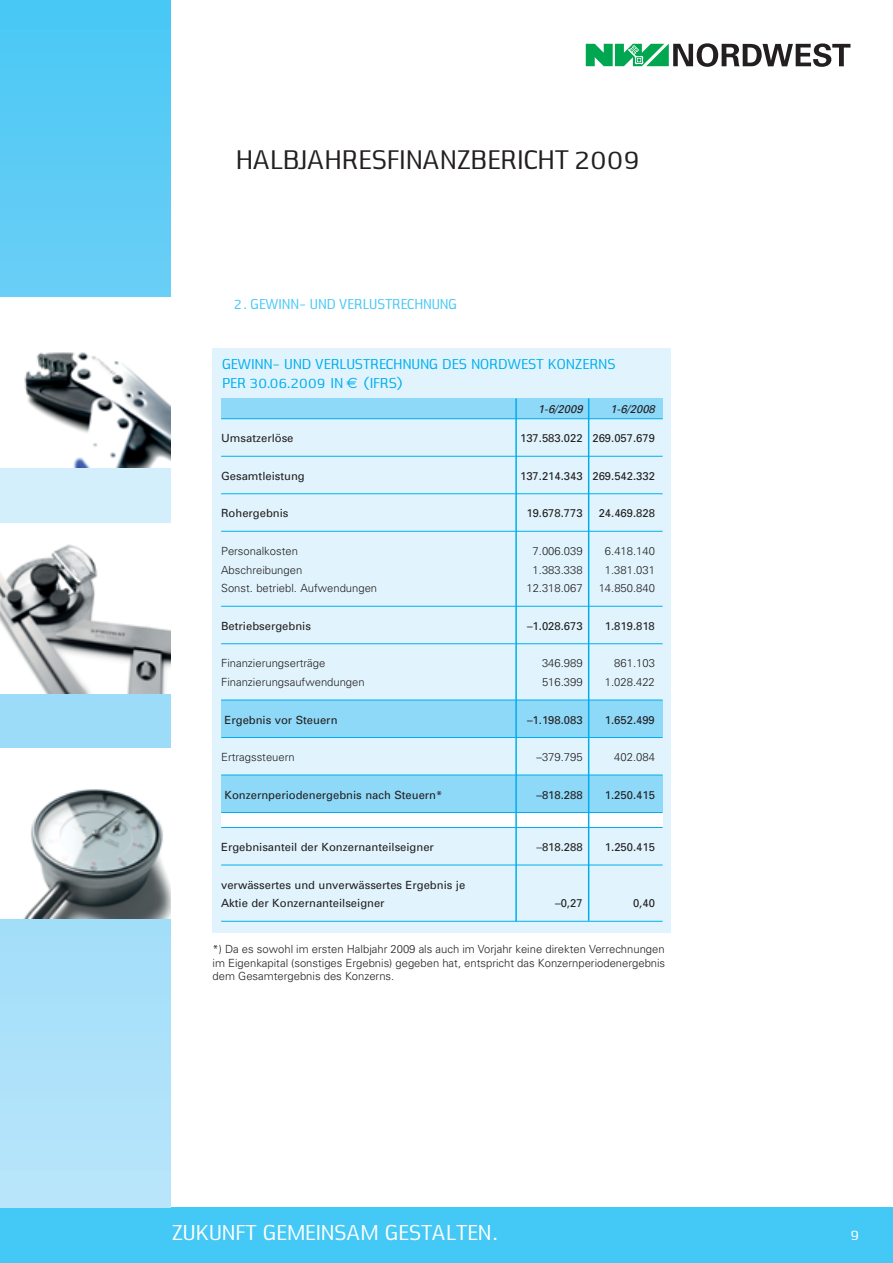
<style>
.page{position:relative;width:893px;height:1263px;background:#fff}
.page>*{position:absolute;margin:0;border:0;box-sizing:border-box;transform-origin:0 0}
.t1{font:28.05px "Nuri";color:#231f20}
.t2{font:22.5px "Nuri";color:#fff}
.t3{font:15px/19.5px "Nuri";letter-spacing:-.005em;color:#00aeef}
.t4{font:15px "Nuri";color:#44c8f5;scale:.95 1}
.t5{font:15px "Nuri";color:#fff}
.t6{font:300 11.25px/13.5px "Univers";color:#231f20;text-align:justify}
.t7{font:11.25px/18.8px "Univers";color:#231f20}
.t8{font:italic 11.25px "Univers";color:#231f20}
.s1{font-family:"Euro Sans"}
.s2{font-weight:300}
</style>
<div class="page">
<div style="left:0;top:1208px;width:892px;height:55px;background:#44c8f5"></div>
<svg style="left:0;top:0;width:170px;height:1208px"></svg>
<div style="left:584px;top:43px;width:266px;height:25px;background:#c7ebd8"></div>
<svg style="left:586px;top:43px;width:264px;height:24px"></svg>
<div style="left:0;top:693px;width:170px;height:55px;background:#9ddcf9"></div>
<img style="left:0;top:748px;width:170px;height:170px">
<img style="left:0;top:523px;width:170px;height:170px">
<div style="left:0;top:468px;width:170px;height:55px;background:#d4effc"></div>
<img style="left:0;top:298px;width:170px;height:170px">
<div style="left:213px;top:349px;width:458px;height:584px;background:#e1f4fd"></div>
<div style="left:221px;top:398px;width:442px;height:21px;background:#8ed8f8"></div>
<div style="left:221px;top:701px;width:442px;height:36px;background:#8ed8f8"></div>
<div style="left:221px;top:775px;width:442px;height:37px;background:#8ed8f8"></div>
<hr style="left:221px;top:418px;width:442px;height:1px;background:#00aeef">
<hr style="left:221px;top:456px;width:442px;height:1px;background:#00aeef">
<hr style="left:221px;top:493px;width:442px;height:1px;background:#00aeef">
<hr style="left:221px;top:531px;width:442px;height:1px;background:#00aeef">
<hr style="left:221px;top:606px;width:442px;height:1px;background:#00aeef">
<hr style="left:221px;top:643px;width:442px;height:1px;background:#00aeef">
<hr style="left:221px;top:700px;width:442px;height:1px;background:#00aeef">
<hr style="left:221px;top:737px;width:442px;height:1px;background:#00aeef">
<hr style="left:221px;top:775px;width:442px;height:1px;background:#00aeef">
<hr style="left:221px;top:812px;width:442px;height:1px;background:#00aeef">
<hr style="left:221px;top:827px;width:442px;height:1px;background:#00aeef">
<hr style="left:221px;top:865px;width:442px;height:1px;background:#00aeef">
<hr style="left:221px;top:921px;width:442px;height:1px;background:#00aeef">
<div style="left:221px;top:813px;width:442px;height:14px;background:#fff"></div>
<hr style="left:515px;top:398px;width:2px;height:524px;background:#00aeef">
<hr style="left:588px;top:398px;width:1px;height:523px;background:#00aeef">
<h1 class="t1" style="left:234px;top:150px;width:407px">HALBJAHRESFINANZBERICHT 2009</h1>
<h3 class="t4" style="left:234px;top:299px;width:235px">2. GEWINN- UND VERLUSTRECHNUNG</h3>
<h3 class="t3" style="left:221px;top:356px;width:395px">GEWINN- UND VERLUSTRECHNUNG DES NORDWEST KONZERNS<br>PER 30.06.2009 IN <span class="s1">€</span> (IFRS)</h3>
<p class="t8" style="left:538px;top:405px;width:48px">1-6/2009</p>
<p class="t8" style="left:610px;top:405px;width:48px">1-6/2008</p>
<p class="t7" style="left:221px;top:430px;width:74px">Umsatzerlöse</p>
<p class="t7" style="left:520px;top:430px;width:136px">137.583.022 269.057.679</p>
<p class="t7" style="left:221px;top:468px;width:85px">Gesamtleistung</p>
<p class="t7" style="left:520px;top:468px;width:136px">137.214.343 269.542.332</p>
<p class="t7" style="left:221px;top:505px;width:69px">Rohergebnis</p>
<p class="t7" style="left:526px;top:505px;width:58px">19.678.773</p>
<p class="t7" style="left:599px;top:505px;width:58px">24.469.828</p>
<p class="t6" style="left:221px;top:545px;width:78px">Personalkosten</p>
<p class="t6" style="left:533px;top:545px;width:51px">7.006.039</p>
<p class="t6" style="left:605px;top:545px;width:51px">6.418.140</p>
<p class="t6" style="left:221px;top:564px;width:83px">Abschreibungen</p>
<p class="t6" style="left:533px;top:564px;width:51px">1.383.338</p>
<p class="t6" style="left:605px;top:564px;width:51px">1.381.031</p>
<p class="t6" style="left:221px;top:583px;width:158px">Sonst. betriebl. Aufwendungen</p>
<p class="t6" style="left:526px;top:583px;width:58px">12.318.067</p>
<p class="t6" style="left:599px;top:583px;width:58px">14.850.840</p>
<p class="t7" style="left:221px;top:618px;width:91px">Betriebsergebnis</p>
<p class="t7" style="left:527px;top:618px;width:57px">–1.028.673</p>
<p class="t7" style="left:605px;top:618px;width:51px">1.819.818</p>
<p class="t6" style="left:221px;top:658px;width:106px">Finanzierungserträge</p>
<p class="t6" style="left:542px;top:658px;width:42px">346.989</p>
<p class="t6" style="left:614px;top:658px;width:42px">861.103</p>
<p class="t6" style="left:221px;top:676px;width:145px">Finanzierungsaufwendungen</p>
<p class="t6" style="left:542px;top:676px;width:42px">516.399</p>
<p class="t6" style="left:605px;top:676px;width:51px">1.028.422</p>
<p class="t7" style="left:225px;top:711px;width:114px">Ergebnis vor Steuern</p>
<p class="t7" style="left:527px;top:711px;width:57px">–1.198.083</p>
<p class="t7" style="left:605px;top:711px;width:51px">1.652.499</p>
<p class="t6" style="left:221px;top:751px;width:75px">Ertragssteuern</p>
<p class="t6" style="left:536px;top:751px;width:48px">–379.795</p>
<p class="t6" style="left:614px;top:751px;width:42px">402.084</p>
<p class="t7" style="left:225px;top:786px;width:219px">Konzernperiodenergebnis nach Steuern*</p>
<p class="t7" style="left:536px;top:786px;width:48px">–818.288</p>
<p class="t7" style="left:605px;top:786px;width:51px">1.250.415</p>
<p class="t7" style="left:221px;top:839px;width:214px">Ergebnisanteil der Konzernanteilseigner</p>
<p class="t7" style="left:536px;top:839px;width:48px"><span class="s2">–</span>818.288</p>
<p class="t7" style="left:605px;top:839px;width:51px">1.250.415</p>
<p class="t7" style="left:221px;top:876px;width:246px">verwässertes und unverwässertes Ergebnis je<br>Aktie der Konzernanteilseigner</p>
<p class="t7" style="left:555px;top:895px;width:29px">–0,27</p>
<p class="t7" style="left:633px;top:895px;width:23px">0,40</p>
<p class="t6" style="left:213px;top:943px;width:454px">*) Da es sowohl im ersten Halbjahr 2009 als auch im Vorjahr keine direkten Verrech nungen im Eigenkapital (sonstiges Ergebnis) gegeben hat, entspricht das Konzern periodenergebnis dem Gesamtergebnis des Konzerns.</p>
<h2 class="t2" style="left:170px;top:1225px;width:328px">ZUKUNFT GEMEINSAM GESTALTEN.</h2>
<h3 class="t5" style="left:850px;top:1230px;width:10px">9</h3>
</div>
